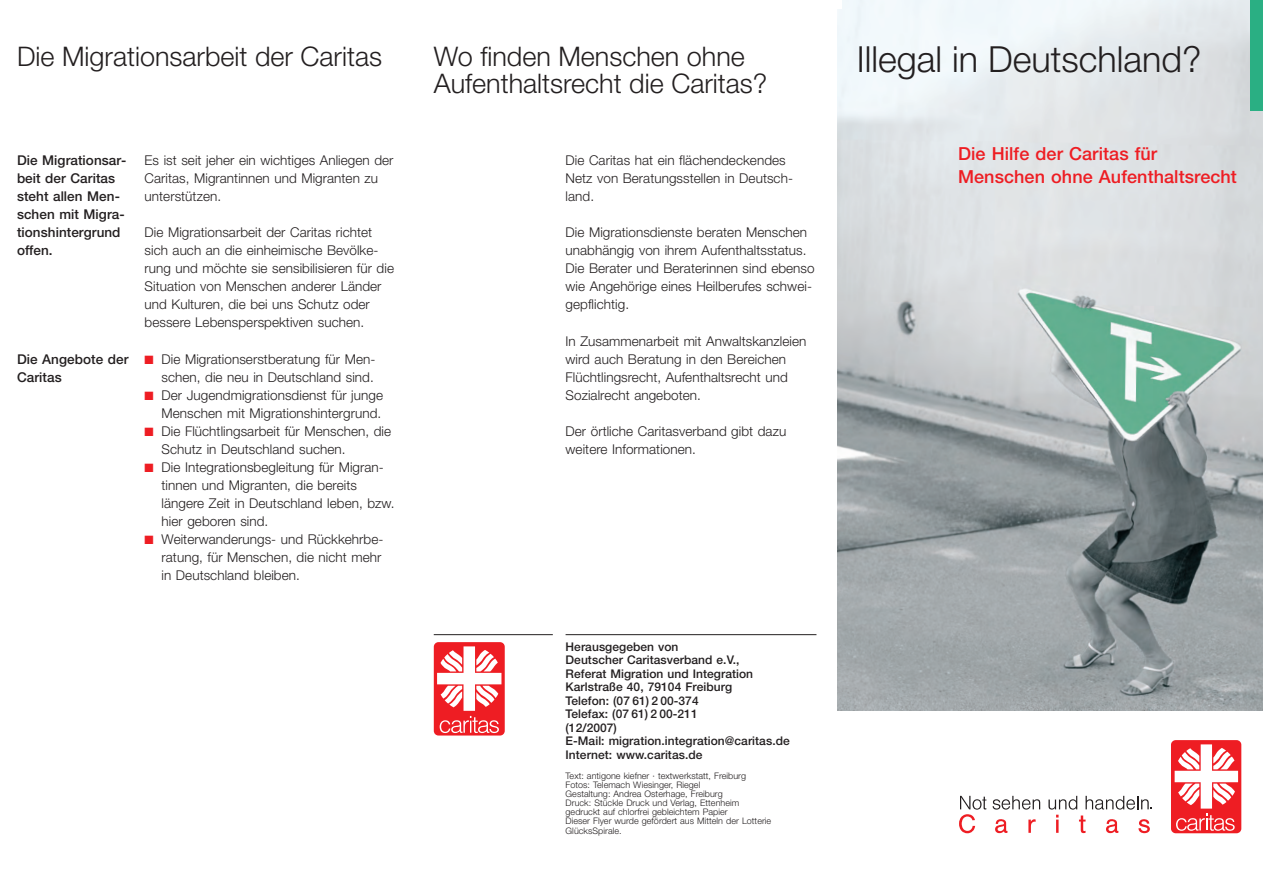
<style>
.page{position:relative;width:1263px;height:893px;background:#fff}
.page>*{position:absolute;margin:0;border:0;box-sizing:border-box;transform-origin:0 0}
.t1{font:300 36px "Helvetica Neue";color:#231f20}
.t2{font:300 27px/27.6px "Helvetica Neue";color:#231f20}
.t3{font:500 18px/23.4px "Helvetica Neue";letter-spacing:.005em;color:#ee1d23}
.t4{font:300 13.5px/18px "Helvetica Neue";letter-spacing:.005em;color:#231f20}
.t5{font:500 13.5px/18px "Helvetica Neue";letter-spacing:.005em;color:#231f20}
.t6{font:500 12px/13.5px "Helvetica Neue";letter-spacing:.005em;color:#231f20}
.t7{font:300 9px/9.1px "Helvetica Neue";letter-spacing:.005em;color:#231f20}
.s1{color:#ee1d23}
</style>
<div class="page">
<img style="left:838px;top:0;width:425px;height:710px">
<svg style="left:992px;top:796px;width:48px;height:14px"></svg>
<svg style="left:959px;top:796px;width:27px;height:37px"></svg>
<svg style="left:995px;top:819px;width:12px;height:14px"></svg>
<svg style="left:1028px;top:819px;width:8px;height:14px"></svg>
<svg style="left:1048px;top:796px;width:104px;height:37px"></svg>
<div style="left:1171px;top:740px;width:70px;height:93px;background:#ee1d23;border-radius:5px"></div>
<svg style="left:1174px;top:744px;width:64px;height:87px"></svg>
<div style="left:434px;top:642px;width:71px;height:93px;background:#ee1d23;border-radius:5px"></div>
<svg style="left:437px;top:646px;width:64px;height:87px"></svg>
<hr style="left:434px;top:634px;width:119px;height:1px;background:#231f20">
<hr style="left:566px;top:634px;width:250px;height:1px;background:#231f20">
<div style="left:833px;top:0;width:9px;height:9px;background:#fff"></div>
<div style="left:1250px;top:0;width:13px;height:111px;background:#2aaf83"></div>
<h2 class="t2" style="left:17px;top:45px;width:367px">Die Migrationsarbeit der Caritas</h2>
<h2 class="t2" style="left:434px;top:45px;width:335px">Wo finden Menschen ohne<br>Aufenthaltsrecht die Caritas?</h2>
<p class="t5" style="left:17px;top:152px;width:111px">Die Migrationsar&shy;beit der Caritas steht allen Men&shy;schen mit Migra&shy;tionshintergrund offen.</p>
<p class="t5" style="left:17px;top:351px;width:113px">Die Angebote der<br>Caritas</p>
<p class="t4" style="left:145px;top:152px;width:250px">Es ist seit jeher ein wichtiges Anliegen der<br>Caritas, Migrantinnen und Migranten zu unterstützen.</p>
<p class="t4" style="left:145px;top:225px;width:251px">Die Migrationsarbeit der Caritas richtet sich auch an die einheimische Bevölke&shy;rung und möchte sie sensibilisieren für die Situation von Menschen anderer Länder und Kulturen, die bei uns Schutz oder bessere Lebensperspektiven suchen.</p>
<p class="t4" style="left:145px;top:351px;width:232px;text-align:right"><span class="s1">■</span> Die Migrationserstberatung für Men&shy;schen, die neu in Deutschland sind.</p>
<p class="t4" style="left:145px;top:387px;width:240px;text-align:right"><span class="s1">■</span> Der Jugendmigrationsdienst für junge<br>Menschen mit Migrationshintergrund.</p>
<p class="t4" style="left:162px;top:423px;width:231px;text-indent:-17px"><span class="s1">■</span> Die Flüchtlingsarbeit für Menschen, die<br>Schutz in Deutschland suchen.</p>
<p class="t4" style="left:162px;top:459px;width:235px;text-indent:-17px"><span class="s1">■</span> Die Integrationsbegleitung für Migran&shy;tinnen und Migranten, die bereits längere Zeit in Deutschland leben, bzw. hier geboren sind.</p>
<p class="t4" style="left:162px;top:532px;width:223px;text-indent:-17px"><span class="s1">■</span> Weiterwanderungs- und Rückkehrbe&shy;ratung, für Menschen, die nicht mehr in Deutschland bleiben.</p>
<p class="t4" style="left:566px;top:152px;width:229px">Die Caritas hat ein flächendeckendes<br>Netz von Beratungsstellen in Deutsch&shy;land.</p>
<p class="t4" style="left:566px;top:225px;width:251px">Die Migrationsdienste beraten Menschen unabhängig von ihrem Aufenthaltsstatus.<br>Die Berater und Beraterinnen sind ebenso wie Angehörige eines Heilberufes schwei&shy;gepflichtig.</p>
<p class="t4" style="left:566px;top:333px;width:242px">In Zusammenarbeit mit Anwaltskanzleien wird auch Beratung in den Bereichen Flüchtlingsrecht, Aufenthaltsrecht und Sozialrecht angeboten.</p>
<p class="t4" style="left:566px;top:423px;width:222px">Der örtliche Caritasverband gibt dazu weitere Informationen.</p>
<p class="t6" style="left:566px;top:641px;width:226px">Herausgegeben von<br>Deutscher Caritasverband e.V.,<br>Referat Migration und Integration<br>Karlstraße 40, 79104 Freiburg<br>Telefon: (07 61) 2 00-374<br>Telefax: (07 61) 2 00-211<br>(12/2007)<br>E-Mail: migration.integration@caritas.de<br>Internet: www.caritas.de</p>
<p class="t7" style="left:566px;top:772px;width:207px">Text: antigone kiefner · textwerkstatt, Freiburg Fotos: Telemach Wiesinger, Riegel<br>Gestaltung: Andrea Osterhage, Freiburg<br>Druck: Stückle Druck und Verlag, Ettenheim gedruckt auf chlorfrei gebleichtem Papier<br>Dieser Flyer wurde gefördert aus Mitteln der Lotterie GlücksSpirale.</p>
<h1 class="t1" style="left:857px;top:46px;width:346px">Illegal in Deutschland?</h1>
<h3 class="t3" style="left:958px;top:143px;width:280px">Die Hilfe der Caritas für<br>Menschen ohne Aufenthaltsrecht</h3>
</div>
